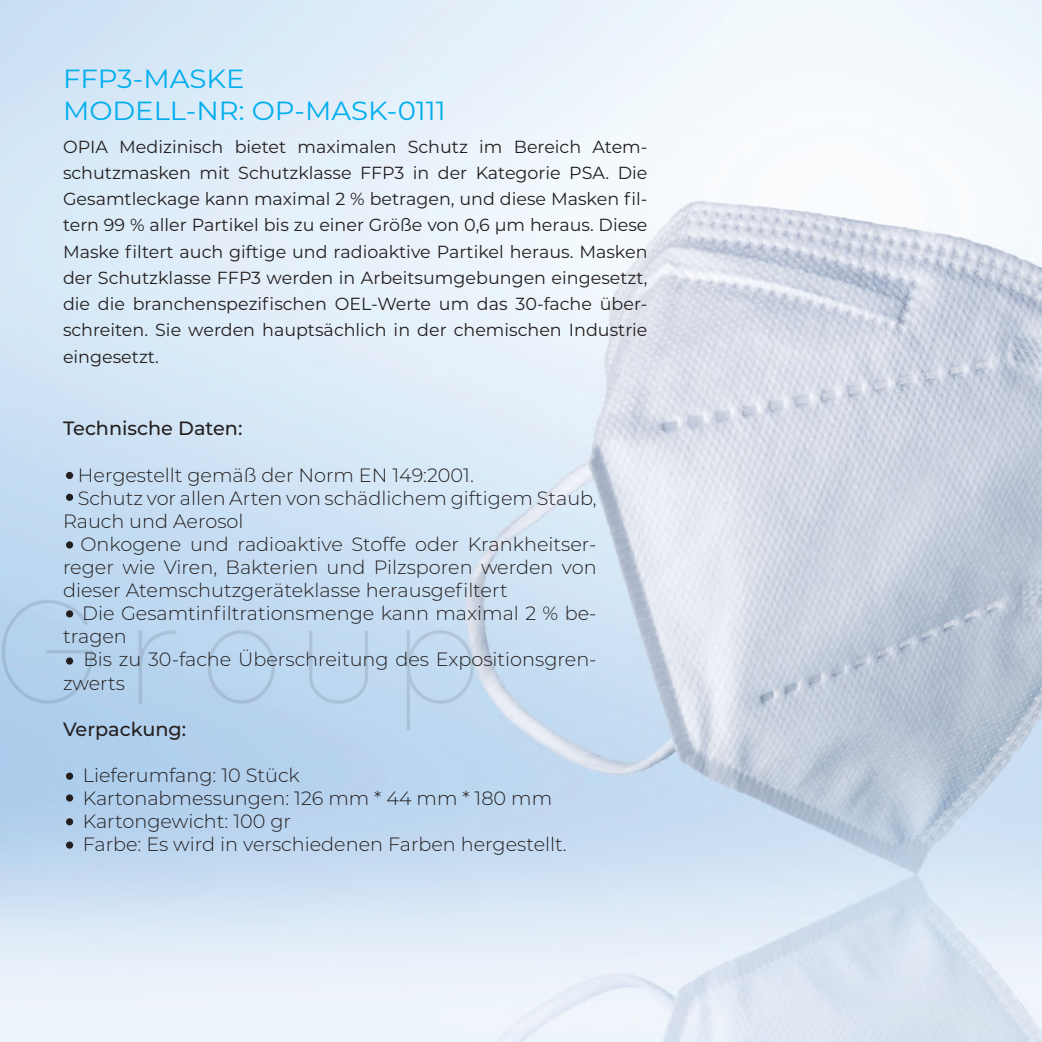
<style>
.page{position:relative;width:1042px;height:1042px;background:#fff}
.page>*{position:absolute;margin:0;border:0;box-sizing:border-box;transform-origin:0 0}
.t1{font:26.25px/31.5px "Montserrat";color:#00aeef;scale:1.05 1}
.t2{font:300 19.25px/23.1px "Montserrat";color:#241f1f}
.t3{font:500 19.25px "Montserrat";color:#241f1f}
.t4{font:17.5px/26.2px "Montserrat";color:#241f1f;text-align:justify}
</style>
<div class="page">
<img style="left:0;top:0;width:1042px;height:1042px">
<div style="left:66px;top:472px;width:7px;height:7px;background:#241f1f;border-radius:50%"></div>
<div style="left:66px;top:541px;width:7px;height:7px;background:#241f1f;border-radius:50%"></div>
<div style="left:66px;top:494px;width:7px;height:7px;background:#241f1f;border-radius:50%"></div>
<div style="left:66px;top:841px;width:7px;height:8px;background:#241f1f;border-radius:50%"></div>
<div style="left:66px;top:818px;width:7px;height:7px;background:#241f1f;border-radius:50%"></div>
<img style="left:0;top:546px;width:493px;height:277px">
<h1 class="t1" style="left:63px;top:62px;width:366px">FFP3-MASKE<br>MODELL-NR: OP-MASK-0111</h1>
<p class="t4" style="left:63px;top:133px;width:586px">OPIA Medizinisch bietet maximalen Schutz im Bereich Atem&shy;schutzmasken mit Schutzklasse FFP3 in der Kategorie PSA. Die Gesamtleckage kann maximal 2 % betragen, und diese Masken fil&shy;tern 99 % aller Partikel bis zu einer Größe von 0,6 µm heraus. Diese Maske filtert auch giftige und radioaktive Partikel heraus. Masken der Schutzklasse FFP3 werden in Arbeitsumgebungen eingesetzt, die die branchenspezifischen OEL-Werte um das 30-fache über&shy;schreiten. Sie werden hauptsächlich in der chemischen Industrie eingesetzt.</p>
<p class="t3" style="left:63px;top:415px;width:181px">Technische Daten:</p>
<p class="t2" style="left:78px;top:463px;width:397px">Hergestellt gemäß der Norm EN 149:2001.</p>
<p class="t2" style="left:78px;top:486px;width:520px">Schutz vor allen Arten von schädlichem giftigem Staub,</p>
<p class="t2" style="left:63px;top:509px;width:182px">Rauch und Aerosol</p>
<p class="t2" style="left:80px;top:532px;width:518px">Onkogene und radioaktive Stoffe oder Krankheitser-</p>
<p class="t2" style="left:63px;top:555px;width:535px">reger wie Viren, Bakterien und Pilzsporen werden von</p>
<p class="t2" style="left:63px;top:578px;width:446px">dieser Atemschutzgeräteklasse herausgefiltert</p>
<p class="t2" style="left:82px;top:601px;width:516px">Die Gesamtinfiltrationsmenge kann maximal 2 % be-</p>
<p class="t2" style="left:63px;top:624px;width:65px">tragen</p>
<p class="t2" style="left:83px;top:647px;width:515px">Bis zu 30-fache Überschreitung des Expositionsgren-</p>
<p class="t2" style="left:63px;top:670px;width:64px">zwerts</p>
<p class="t3" style="left:63px;top:715px;width:125px">Verpackung:</p>
<p class="t2" style="left:83px;top:763px;width:485px">Lieferumfang: 10 Stück<br>Kartonabmessungen: 126 mm * 44 mm * 180 mm Kartongewicht: 100 gr<br>Farbe: Es wird in verschiedenen Farben hergestellt.</p>
</div>
